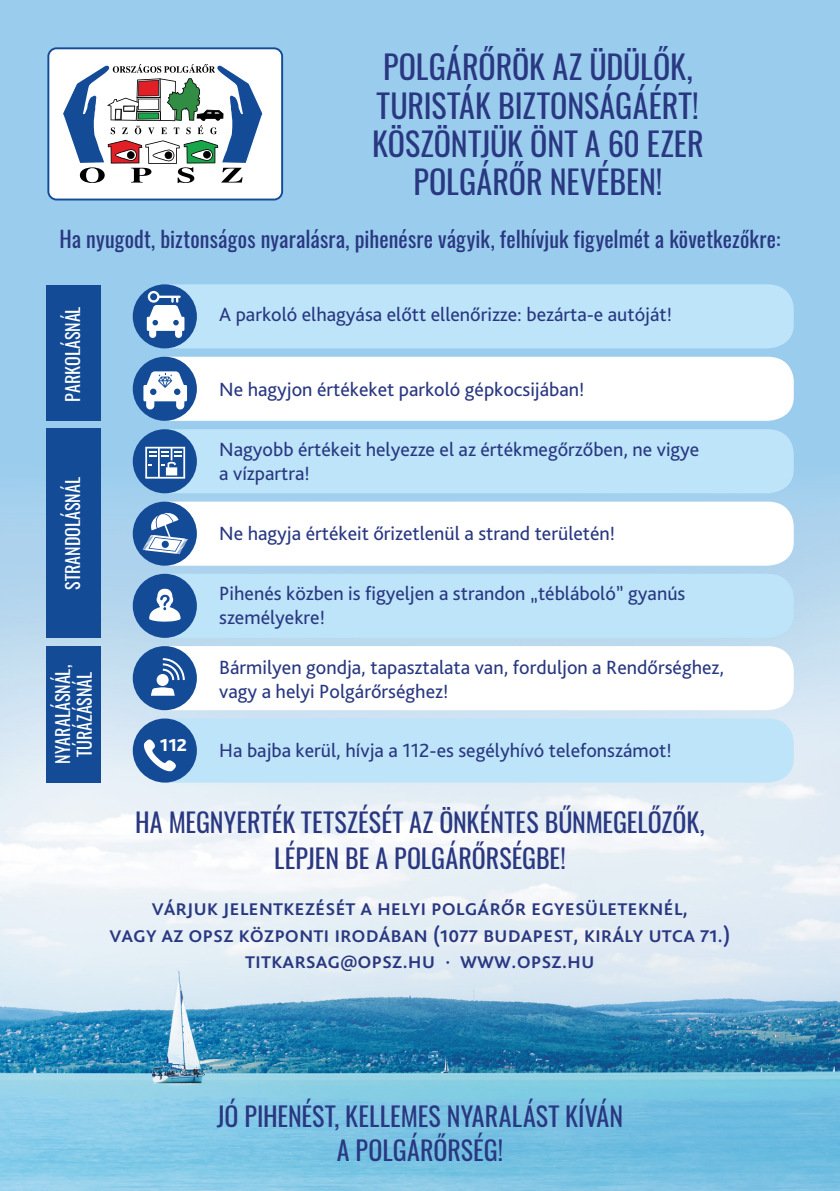
<style>
.page{position:relative;width:840px;height:1191px;background:#fff}
.page>*{position:absolute;margin:0;border:0;box-sizing:border-box;transform-origin:0 0}
.t1{font:32px/38.4px "Oswald";color:#293881;text-align:center}
.t2{font:26px/34px "Oswald";letter-spacing:.005em;color:#293881;text-align:center}
.t3{font:500 22px/26.4px "Bliss Pro";color:#293881;text-align:center}
.t4{font:22px "Oswald";letter-spacing:.005em;color:#293881}
.t5{font:20px/24px "Bliss Pro";color:#293881}
.t6{font:18px/21.6px "Oswald";color:#fff;text-align:center}
.t7{font:800 18px "Bliss Pro";color:#fff}
</style>
<div class="page">
<img style="left:0;top:1px;width:839px;height:1189px">
<svg style="left:171px;top:501px;width:622px;height:65px"></svg>
<div style="left:133px;top:501px;width:64px;height:65px;background:#134b97;border-radius:50%"></div>
<div style="left:171px;top:574px;width:622px;height:64px;background:#bde4f9"></div>
<div style="left:133px;top:574px;width:64px;height:64px;background:#134b97;border-radius:50%"></div>
<div style="left:171px;top:429px;width:622px;height:64px;background:#bde4f9"></div>
<div style="left:133px;top:429px;width:64px;height:64px;background:#134b97;border-radius:50%"></div>
<svg style="left:171px;top:357px;width:622px;height:64px"></svg>
<div style="left:133px;top:357px;width:64px;height:64px;background:#134b97;border-radius:50%"></div>
<div style="left:171px;top:284px;width:622px;height:64px;background:#bde4f9"></div>
<div style="left:133px;top:284px;width:64px;height:64px;background:#134b97;border-radius:50%"></div>
<div style="left:46px;top:285px;width:55px;height:136px;background:#134b97"></div>
<svg style="left:47px;top:47px;width:236px;height:153px"></svg>
<svg style="left:171px;top:646px;width:622px;height:64px"></svg>
<div style="left:171px;top:718px;width:622px;height:64px;background:#bde4f9"></div>
<div style="left:46px;top:646px;width:55px;height:136px;background:#134b97"></div>
<div style="left:46px;top:429px;width:55px;height:209px;background:#134b97"></div>
<div style="left:133px;top:646px;width:64px;height:64px;background:#134b97;border-radius:50%"></div>
<div style="left:133px;top:718px;width:64px;height:64px;background:#134b97;border-radius:50%"></div>
<hr style="left:0;top:1190px;width:839px;height:1px;background:#4d4d4d">
<hr style="left:0;top:0;width:839px;height:1px;background:#4d4d4d">
<svg style="left:147px;top:291px;width:37px;height:47px"></svg>
<svg style="left:143px;top:371px;width:44px;height:38px"></svg>
<svg style="left:145px;top:447px;width:40px;height:31px"></svg>
<svg style="left:143px;top:512px;width:45px;height:42px"></svg>
<svg style="left:144px;top:739px;width:32px;height:32px"></svg>
<svg style="left:149px;top:588px;width:31px;height:34px"></svg>
<svg style="left:151px;top:658px;width:34px;height:38px"></svg>
<h1 class="t1" style="left:372px;top:48px;width:333px">POLGÁRŐRÖK AZ ÜDÜLŐK,<br>TURISTÁK BIZTONSÁGÁÉRT!<br>KÖSZÖNTJÜK ÖNT A 60 EZER<br>POLGÁRŐR NEVÉBEN!</h1>
<p class="t4" style="left:59px;top:224px;width:722px">Ha nyugodt, biztonságos nyaralásra, pihenésre vágyik, felhívjuk figyelmét a következőkre:</p>
<p class="t6" style="left:62px;top:402px;width:97px;rotate:-90deg">PARKOLÁSNÁL</p>
<p class="t6" style="left:62px;top:589px;width:114px;rotate:-90deg">STRANDOLÁSNÁL</p>
<p class="t6" style="left:52px;top:763px;width:100px;rotate:-90deg">NYARALÁSNÁL,<br>TÚRÁZÁSNÁL</p>
<p class="t5" style="left:219px;top:302px;width:454px">A parkoló elhagyása előtt ellenőrizze: bezárta-e autóját!</p>
<p class="t5" style="left:219px;top:377px;width:366px">Ne hagyjon értékeket parkoló gépkocsijában!</p>
<p class="t5" style="left:219px;top:437px;width:481px">Nagyobb értékeit helyezze el az értékmegőrzőben, ne vigye a vízpartra!</p>
<p class="t5" style="left:219px;top:521px;width:397px">Ne hagyja értékeit őrizetlenül a strand területén!</p>
<p class="t5" style="left:219px;top:581px;width:467px">Pihenés közben is figyeljen a strandon „tébláboló” gyanús személyekre!</p>
<p class="t7" style="left:160px;top:734px;width:28px">112</p>
<p class="t5" style="left:219px;top:654px;width:506px">Bármilyen gondja, tapasztalata van, forduljon a Rendőrséghez, vagy a helyi Polgárőrséghez!</p>
<p class="t5" style="left:219px;top:737px;width:454px">Ha bajba kerül, hívja a 112-es segélyhívó telefonszámot!</p>
<h2 class="t2" style="left:135px;top:804px;width:571px;line-height:36px">HA MEGNYERTÉK TETSZÉSÉT AZ ÖNKÉNTES BŰNMEGELŐZŐK,<br>LÉPJEN BE A POLGÁRŐRSÉGBE!</h2>
<p class="t3" style="left:109px;top:894px;width:622px">VÁRJUK JELENTKEZÉSÉT A HELYI POLGÁRŐR EGYESÜLETEKNÉL,<br>VAGY AZ OPSZ KÖZPONTI IRODÁBAN (1077 BUDAPEST, KIRÁLY UTCA 71.)<br>TITKARSAG@OPSZ.HU · WWW.OPSZ.HU</p>
<h2 class="t2" style="left:216px;top:1099px;width:408px">JÓ PIHENÉST, KELLEMES NYARALÁST KÍVÁN<br>A POLGÁRŐRSÉG!</h2>
</div>
